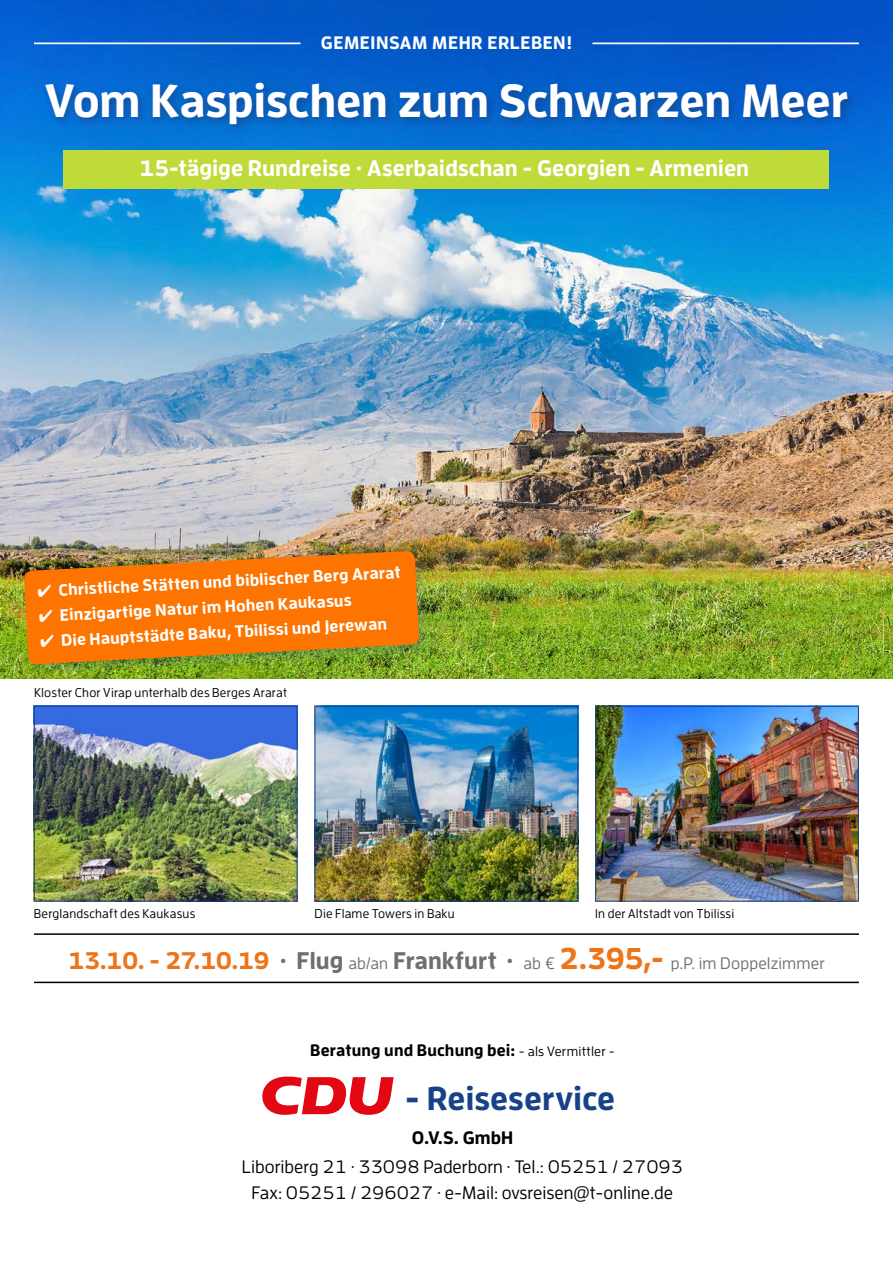
<style>
.page{position:relative;width:893px;height:1263px;background:#fff}
.page>*{position:absolute;margin:0;border:0;box-sizing:border-box;transform-origin:0 0}
.t1{font:700 46.5px "Enzo OT";letter-spacing:-.005em;color:#fff}
.t2{font:700 33px "Enzo OT";color:#184287}
.t3{font:700 22.5px "Enzo OT";color:#fff}
.t4{font:500 18px/25.5px "Enzo OT";color:#000;text-align:center}
.t5{font:700 18px "Enzo OT";letter-spacing:.03em;color:#fff}
.t6{font:700 18px "Enzo OT";color:#000}
.t7{font:700 16.5px "Enzo OT";color:#fff}
.t8{font:500 16.5px "Enzo OT";letter-spacing:.005em;color:#706f6f}
.t9{font:700 16.5px "Enzo OT";letter-spacing:.01em;color:#000}
.t10{font:500 12.75px "Enzo OT";letter-spacing:.015em;color:#000}
.s1{font-weight:700;font-size:24px;color:#ee7419}
.s2{font-weight:700;font-size:24px}
.s3{font-weight:700;font-size:30px;color:#ee7419}
.s4{font-weight:500;font-size:13.5px}
</style>
<div class="page">
<img style="left:0;top:0;width:893px;height:678px">
<hr style="left:34px;top:43px;width:266px;height:1px;background:#fff">
<hr style="left:592px;top:43px;width:267px;height:1px;background:#fff">
<div style="left:41px;top:78px;width:817px;height:58px;background:#184287;opacity:.75"></div>
<div style="left:20px;top:546px;width:412px;height:132px;background:#184287;opacity:.25"></div>
<img style="left:24px;top:551px;width:395px;height:113px">
<hr style="left:34px;top:933px;width:825px;height:2px;background:#000">
<hr style="left:34px;top:982px;width:825px;height:1px;background:#000">
<img style="left:36px;top:708px;width:260px;height:191px">
<div style="left:34px;top:706px;width:264px;height:195px;border:1px solid #184287"></div>
<img style="left:317px;top:708px;width:259px;height:191px">
<div style="left:315px;top:706px;width:263px;height:195px;border:1px solid #184287"></div>
<img style="left:597px;top:708px;width:260px;height:191px">
<div style="left:595px;top:706px;width:264px;height:195px;border:1px solid #184287"></div>
<div style="left:64px;top:150px;width:765px;height:38px;background:#bedb39"></div>
<svg style="left:262px;top:1076px;width:132px;height:39px"></svg>
<p class="t5" style="left:321px;top:31px;width:253px">GEMEINSAM MEHR ERLEBEN!</p>
<h1 class="t1" style="left:45px;top:72px;width:805px">Vom Kaspischen zum Schwarzen Meer</h1>
<h3 class="t3" style="left:139px;top:154px;width:612px">15-tägige Rundreise · Aserbaidschan - Georgien - Armenien</h3>
<p class="t7" style="left:37px;top:581px;width:365px;rotate:-3deg">✔ Christliche Stätten und biblischer Berg Ararat</p>
<p class="t7" style="left:38px;top:606px;width:314px;rotate:-3deg">✔ Einzigartige Natur im Hohen Kaukasus</p>
<p class="t7" style="left:40px;top:631px;width:349px;rotate:-3deg">✔ Die Hauptstädte Baku, Tbilissi und Jerewan</p>
<p class="t10" style="left:34px;top:685px;width:254px">Kloster Chor Virap unterhalb des Berges Ararat</p>
<p class="t10" style="left:34px;top:906px;width:163px">Berglandschaft des Kaukasus</p>
<p class="t10" style="left:315px;top:906px;width:142px">Die Flame Towers in Baku</p>
<p class="t10" style="left:595px;top:906px;width:141px">In der Altstadt von Tbilissi</p>
<p class="t8" style="left:68px;top:953px;width:758px"><span class="s1">13.10. - 27.10.19</span> <span class="s2">· Flug</span> ab/an <span class="s2">Frankfurt ·</span> ab € <span class="s3">2.395,-</span> p.P. im Doppelzimmer</p>
<p class="t9" style="left:310px;top:1039px;width:306px">Beratung und Buchung bei: <span class="s4">- als Vermittler -</span></p>
<h2 class="t2" style="left:405px;top:1077px;width:212px">- Reiseservice</h2>
<p class="t6" style="left:412px;top:1126px;width:103px">O.V.S. GmbH</p>
<p class="t4" style="left:242px;top:1154px;width:443px">Liboriberg 21 · 33098 Paderborn · Tel.: 05251 / 27093<br>Fax: 05251 / 296027 · e-Mail: ovsreisen@t-online.de</p>
</div>
